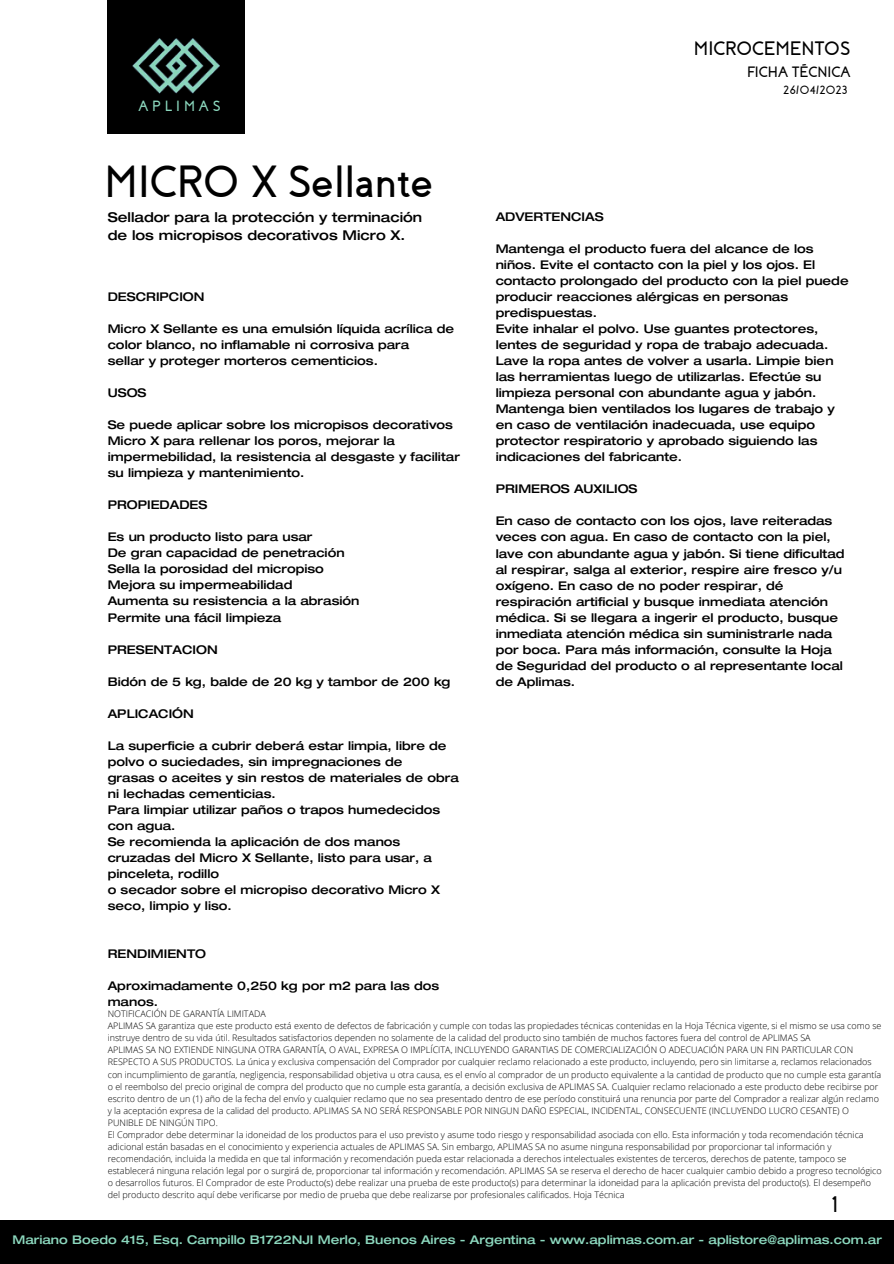
<style>
.page{position:relative;width:894px;height:1264px;background:#fff}
.page>*{position:absolute;margin:0;border:0;box-sizing:border-box;transform-origin:0 0}
.t1{font:700 45px "Coves";color:#000}
.t2{font:700 22.5px "Coves";color:#000}
.t3{font:700 19.5px "Coves";color:#000}
.t4{font:700 15px "Coves";color:#000}
.t5{font:700 14.85px "Coves";letter-spacing:.26em;color:#8cd8be}
.t6{font:700 14.7px "Coves";letter-spacing:.26em;color:#8cd8be}
.t7{font:500 expanded 13.5px/18px "Helvetica Neue";color:#000}
.t8{font:500 expanded 12px/16px "Helvetica Neue";color:#000}
.t9{font:500 expanded 12px "Helvetica Neue";color:#8cd8be}
.t10{font:700 12px "Coves";color:#000}
.t11{font:300 9px/12px "Open Sans";color:#000}
</style>
<div class="page">
<div style="left:108px;top:0;width:136px;height:133px;background:#000"></div>
<img style="left:132px;top:38px;width:88px;height:56px">
<div style="left:0;top:1220px;width:892px;height:43px;background:#000"></div>
<h3 class="t5" style="left:138px;top:99px;width:84px">APLIMAS</h3>
<h3 class="t6" style="left:135px;top:107px;width:83px">APLIMAS</h3>
<h1 class="t1" style="left:104px;top:159px;width:330px">MICRO X Sellante</h1>
<h3 class="t7" style="left:108px;top:208px;width:316px">Sellador para la protección y terminación de los micropisos decorativos Micro X.</h3>
<h3 class="t8" style="left:108px;top:288px;width:98px">DESCRIPCION</h3>
<h3 class="t8" style="left:108px;top:320px;width:348px">Micro X Sellante es una emulsión líquida acrílica de color blanco, no inflamable ni corrosiva para<br>sellar y proteger morteros cementicios.</h3>
<h3 class="t8" style="left:108px;top:384px;width:40px">USOS</h3>
<h3 class="t8" style="left:108px;top:416px;width:353px">Se puede aplicar sobre los micropisos decorativos Micro X para rellenar los poros, mejorar la impermebilidad, la resistencia al desgaste y facilitar su limpieza y mantenimiento.</h3>
<h3 class="t8" style="left:108px;top:497px;width:101px">PROPIEDADES</h3>
<h3 class="t8" style="left:108px;top:529px;width:253px">Es un producto listo para usar<br>De gran capacidad de penetración<br>Sella la porosidad del micropiso<br>Mejora su impermeabilidad<br>Aumenta su resistencia a la abrasión<br>Permite una fácil limpieza</h3>
<h3 class="t8" style="left:108px;top:641px;width:111px">PRESENTACION</h3>
<h3 class="t8" style="left:108px;top:673px;width:344px">Bidón de 5 kg, balde de 20 kg y tambor de 200 kg</h3>
<h3 class="t8" style="left:108px;top:705px;width:88px">APLICACIÓN</h3>
<p class="t8" style="left:108px;top:737px;width:352px">La superficie a cubrir deberá estar limpia, libre de polvo o suciedades, sin impregnaciones de<br>grasas o aceites y sin restos de materiales de obra ni lechadas cementicias.<br>Para limpiar utilizar paños o trapos humedecidos con agua.<br>Se recomienda la aplicación de dos manos cruzadas del Micro X Sellante, listo para usar, a pinceleta, rodillo<br>o secador sobre el micropiso decorativo Micro X seco, limpio y liso.</p>
<h3 class="t8" style="left:108px;top:945px;width:100px">RENDIMIENTO</h3>
<h3 class="t8" style="left:108px;top:977px;width:333px">Aproximadamente 0,250 kg por m2 para las dos manos.</h3>
<h3 class="t3" style="left:693px;top:39px;width:158px">MICROCEMENTOS</h3>
<h3 class="t4" style="left:746px;top:65px;width:105px">FICHA TÉCNICA</h3>
<h3 class="t10" style="left:783px;top:84px;width:66px">26/04/2023</h3>
<h3 class="t8" style="left:495px;top:208px;width:109px">ADVERTENCIAS</h3>
<p class="t8" style="left:495px;top:240px;width:354px">Mantenga el producto fuera del alcance de los niños. Evite el contacto con la piel y los ojos. El contacto prolongado del producto con la piel puede producir reacciones alérgicas en personas predispuestas.<br>Evite inhalar el polvo. Use guantes protectores, lentes de seguridad y ropa de trabajo adecuada.<br>Lave la ropa antes de volver a usarla. Limpie bien las herramientas luego de utilizarlas. Efectúe su limpieza personal con abundante agua y jabón.<br>Mantenga bien ventilados los lugares de trabajo y en caso de ventilación inadecuada, use equipo protector respiratorio y aprobado siguiendo las indicaciones del fabricante.</p>
<h3 class="t8" style="left:495px;top:481px;width:143px">PRIMEROS AUXILIOS</h3>
<p class="t8" style="left:495px;top:513px;width:350px">En caso de contacto con los ojos, lave reiteradas veces con agua. En caso de contacto con la piel, lave con abundante agua y jabón. Si tiene dificultad al respirar, salga al exterior, respire aire fresco y/u oxígeno. En caso de no poder respirar, dé respiración artificial y busque inmediata atención médica. Si se llegara a ingerir el producto, busque inmediata atención médica sin suministrarle nada por boca. Para más información, consulte la Hoja de Seguridad del producto o al representante local de Aplimas.</p>
<p class="t11" style="left:108px;top:1007px;width:775px">NOTIFICACIÓN DE GARANTÍA LIMITADA<br>APLIMAS SA garantiza que este producto está exento de defectos de fabricación y cumple con todas las propiedades técnicas contenidas en la Hoja Técnica vigente, si el mismo se usa como se instruye dentro de su vida útil. Resultados satisfactorios dependen no solamente de la calidad del producto sino también de muchos factores fuera del control de APLIMAS SA<br>APLIMAS SA NO EXTIENDE NINGUNA OTRA GARANTÍA, O AVAL, EXPRESA O IMPLÍCITA, INCLUYENDO GARANTIAS DE COMERCIALIZACIÓN O ADECUACIÓN PARA UN FIN PARTICULAR CON RESPECTO A SUS PRODUCTOS. La única y exclusiva compensación del Comprador por cualquier reclamo relacionado a este producto, incluyendo, pero sin limitarse a, reclamos relacionados con incumplimiento de garantía, negligencia, responsabilidad objetiva u otra causa, es el envío al comprador de un producto equivalente a la cantidad de producto que no cumple esta garantía o el reembolso del precio original de compra del producto que no cumple esta garantía, a decisión exclusiva de APLIMAS SA. Cualquier reclamo relacionado a este producto debe recibirse por escrito dentro de un (1) año de la fecha del envío y cualquier reclamo que no sea presentado dentro de ese período constituirá una renuncia por parte del Comprador a realizar algún reclamo y la aceptación expresa de la calidad del producto. APLIMAS SA NO SERÁ RESPONSABLE POR NINGUN DAÑO ESPECIAL, INCIDENTAL, CONSECUENTE (INCLUYENDO LUCRO CESANTE) O PUNIBLE DE NINGÚN TIPO.<br>El Comprador debe determinar la idoneidad de los productos para el uso previsto y asume todo riesgo y responsabilidad asociada con ello. Esta información y toda recomendación técnica adicional están basadas en el conocimiento y experiencia actuales de APLIMAS SA. Sin embargo, APLIMAS SA no asume ninguna responsabilidad por proporcionar tal información y recomendación, incluida la medida en que tal información y recomendación pueda estar relacionada a derechos intelectuales existentes de terceros, derechos de patente, tampoco se establecerá ninguna relación legal por o surgirá de, proporcionar tal información y recomendación. APLIMAS SA se reserva el derecho de hacer cualquier cambio debido a progreso tecnológico o desarrollos futuros. El Comprador de este Producto(s) debe realizar una prueba de este producto(s) para determinar la idoneidad para la aplicación prevista del producto(s). El desempeño del producto descrito aquí debe verificarse por medio de prueba que debe realizarse por profesionales calificados. Hoja Técnica</p>
<h2 class="t2" style="left:830px;top:1193px;width:9px">1</h2>
<h3 class="t9" style="left:12px;top:1232px;width:870px">Mariano Boedo 415, Esq. Campillo B1722NJI Merlo, Buenos Aires - Argentina - www.aplimas.com.ar - aplistore@aplimas.com.ar</h3>
</div>
